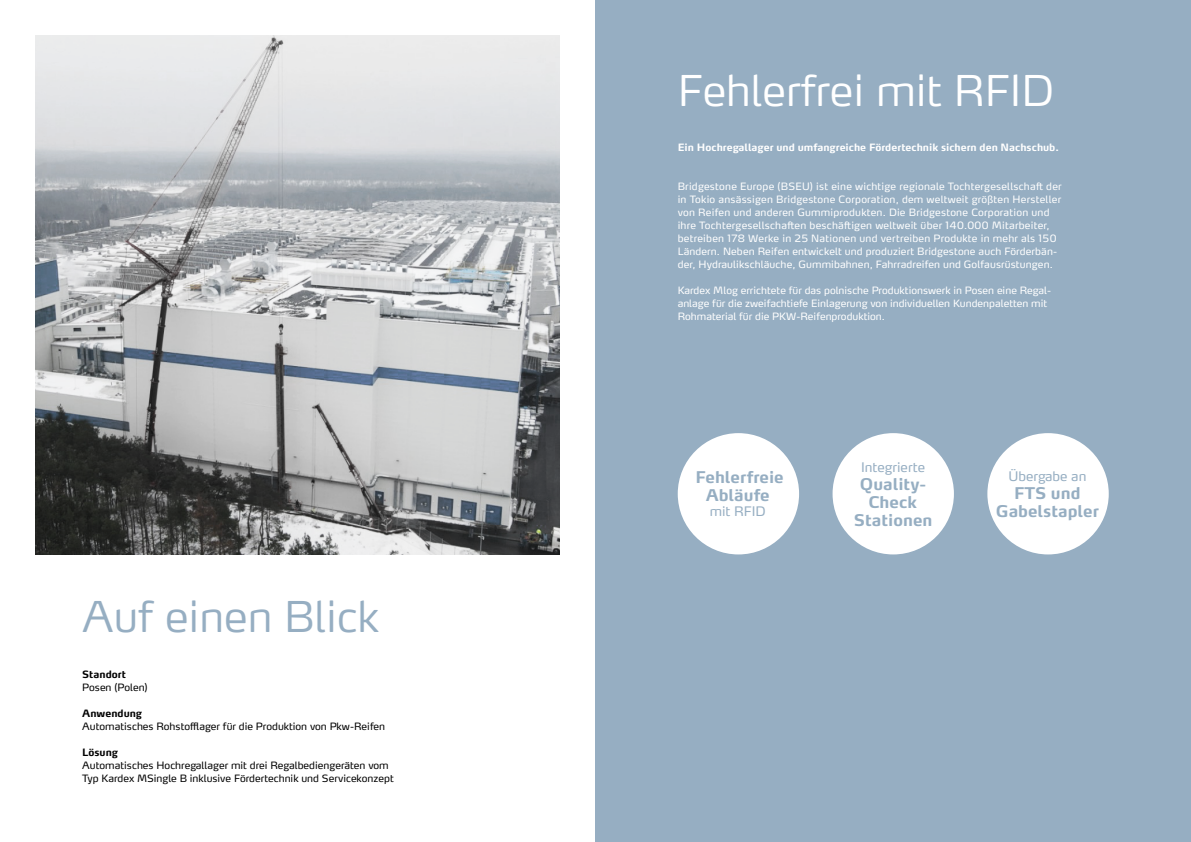
<style>
.page{position:relative;width:1191px;height:842px;background:#fff}
.page>*{position:absolute;margin:0;border:0;box-sizing:border-box;transform-origin:0 0}
.t1{font:300 42px "Max Pro";color:#fff}
.t2{font:300 42px "Max Pro";color:#96aec2}
.t3{font:700 16px/18px "Max Pro";color:#96aec2;text-align:center}
.t4{font:13px "Max Pro";color:#96aec2}
.t5{font:10px/13px "Max Pro";letter-spacing:.015em;color:#fff}
.t6{font:10px/13px "Max Pro";color:#000}
.t7{font:700 10px "Max Pro";color:#fff}
.t8{font:700 10px "Max Pro";color:#000}
</style>
<div class="page">
<div style="left:595px;top:0;width:596px;height:842px;background:#96aec2"></div>
<img style="left:36px;top:36px;width:524px;height:518px">
<div style="left:677px;top:433px;width:122px;height:121px;background:#fff;border-radius:50%"></div>
<div style="left:832px;top:433px;width:122px;height:121px;background:#fff;border-radius:50%"></div>
<div style="left:987px;top:433px;width:121px;height:121px;background:#fff;border-radius:50%"></div>
<h1 class="t2" style="left:82px;top:582px;width:298px">Auf einen Blick</h1>
<p class="t8" style="left:82px;top:665px;width:45px">Standort</p>
<p class="t6" style="left:82px;top:680px;width:67px">Posen (Polen)</p>
<p class="t8" style="left:82px;top:704px;width:61px">Anwendung</p>
<p class="t6" style="left:82px;top:719px;width:304px">Automatisches Rohstofflager für die Produktion von Pkw-Reifen</p>
<p class="t8" style="left:82px;top:743px;width:37px">Lösung</p>
<p class="t6" style="left:82px;top:758px;width:313px">Automatisches Hochregallager mit drei Regalbediengeräten vom<br>Typ Kardex MSingle B inklusive Fördertechnik und Servicekonzept</p>
<h1 class="t1" style="left:677px;top:55px;width:378px">Fehlerfrei mit RFID</h1>
<p class="t7" style="left:677px;top:139px;width:383px">Ein Hochregallager und umfangreiche Fördertechnik sichern den Nachschub.</p>
<p class="t5" style="left:677px;top:179px;width:385px">Bridgestone Europe (BSEU) ist eine wichtige regionale Tochtergesellschaft der in Tokio ansässigen Bridgestone Corporation, dem weltweit größten Hersteller von Reifen und anderen Gummiprodukten. Die Bridgestone Corporation und ihre Tochtergesellschaften beschäftigen weltweit über 140.000 Mitarbeiter, betreiben 178 Werke in 25 Nationen und vertreiben Produkte in mehr als 150<br>Ländern. Neben Reifen entwickelt und produziert Bridgestone auch Förderbän&shy;der, Hydraulikschläuche, Gummibahnen, Fahrradreifen und Golfausrüstungen.</p>
<p class="t5" style="left:677px;top:283px;width:375px">Kardex Mlog errichtete für das polnische Produktionswerk in Posen eine Regal&shy;anlage für die zweifachtiefe Einlagerung von individuellen Kundenpaletten mit<br>Rohmaterial für die PKW-Reifenproduktion.</p>
<h2 class="t3" style="left:695px;top:467px;width:90px">Fehlerfreie<br>Abläufe</h2>
<h3 class="t4" style="left:710px;top:501px;width:57px">mit RFID</h3>
<h3 class="t4" style="left:861px;top:456px;width:65px">Integrierte</h3>
<h2 class="t3" style="left:853px;top:473px;width:80px">Quality-<br>Check<br>Stationen</h2>
<h3 class="t4" style="left:1008px;top:465px;width:79px">Übergabe an</h3>
<h2 class="t3" style="left:996px;top:482px;width:105px">FTS und<br>Gabelstapler</h2>
</div>
